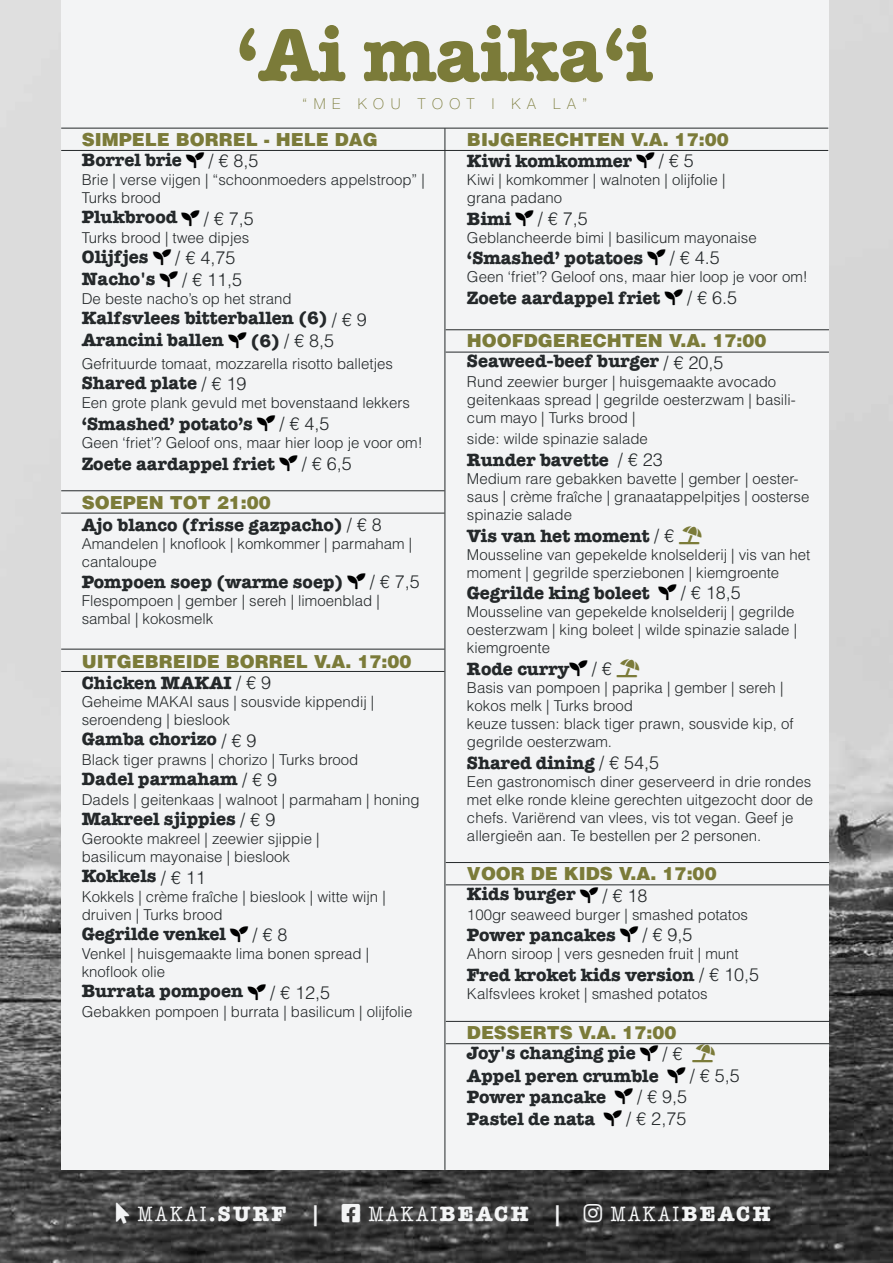
<style>
.page{position:relative;width:893px;height:1263px;background:#fff}
.page>*{position:absolute;margin:0;border:0;box-sizing:border-box;transform-origin:0 0}
.t1{font:700 75px "American Typewriter Std";color:#7b7b39}
.t2{font:700 21px "American Typewriter Std";letter-spacing:.11em;color:#f3f4f5}
.t3{font:condensed 21px "American Typewriter Std";letter-spacing:.11em;color:#f3f4f5}
.t4{font:700 18px/22px "American Typewriter Std";color:#24282a}
.t5{font:900 18px "Helvetica LT Std";color:#7b7b39}
.t6{font:300 18px "Helvetica LT Std";color:#24282a}
.t7{font:300 15px/18px "Helvetica LT Std";color:#24282a}
.t8{font:100 15px "Helvetica Neue LT Std";letter-spacing:.45em;color:#7b7b39}
.s1{color:#000}
.s2{font-family:"Helvetica LT Std";font-weight:300}
.s3{font-family:"American Typewriter Std";font-weight:700}
.s4{font-weight:400;font-stretch:condensed}
.s5{font-weight:700;font-stretch:normal}
</style>
<div class="page">
<img style="left:0;top:0;width:893px;height:1263px">
<div style="left:61px;top:1px;width:768px;height:1169px;background:#f3f4f5"></div>
<hr style="left:61px;top:128px;width:767px;height:1px;background:#24282a">
<hr style="left:61px;top:490px;width:383px;height:1px;background:#24282a">
<hr style="left:446px;top:862px;width:383px;height:1px;background:#24282a">
<hr style="left:61px;top:649px;width:383px;height:1px;background:#24282a">
<hr style="left:445px;top:128px;width:1px;height:1042px;background:#24282a">
<hr style="left:61px;top:150px;width:767px;height:1px;background:#24282a">
<hr style="left:61px;top:513px;width:383px;height:1px;background:#24282a">
<hr style="left:446px;top:884px;width:383px;height:1px;background:#24282a">
<hr style="left:61px;top:671px;width:383px;height:1px;background:#24282a">
<hr style="left:446px;top:329px;width:383px;height:1px;background:#24282a">
<hr style="left:446px;top:352px;width:383px;height:1px;background:#24282a">
<hr style="left:446px;top:1021px;width:383px;height:1px;background:#24282a">
<hr style="left:446px;top:1043px;width:383px;height:1px;background:#24282a">
<svg style="left:116px;top:1202px;width:14px;height:21px"></svg>
<svg style="left:342px;top:1203px;width:18px;height:19px"></svg>
<svg style="left:584px;top:1203px;width:18px;height:19px"></svg>
<svg style="left:692px;top:1044px;width:23px;height:1px"></svg>
<h1 class="t1" style="left:237px;top:11px;width:418px">‘Ai maika‘i</h1>
<p class="t8" style="left:303px;top:95px;width:286px">“ME KOU TOOT I KA LA”</p>
<p class="t5" style="left:82px;top:127px;width:297px">SIMPELE BORREL - HELE DAG</p>
<p class="t4" style="left:82px;top:149px;width:178px">Borrel brie <span class="s1">▲●■</span> <span class="s2">/ € 8,5</span></p>
<p class="t7" style="left:82px;top:171px;width:345px">Brie | verse vijgen | “schoonmoeders appelstroop” |<br>Turks brood</p>
<p class="t4" style="left:82px;top:206px;width:174px">Plukbrood <span class="s1">▲●■</span> <span class="s2">/ € 7,5</span></p>
<p class="t7" style="left:82px;top:228px;width:169px">Turks brood | twee dipjes</p>
<p class="t4" style="left:82px;top:246px;width:162px;line-height:21.6px">Olijfjes <span class="s1">▲●■</span> <span class="s2">/ € 4,75<br></span>Nacho's <span class="s1">▲●■</span> <span class="s2">/ € 11,5</span></p>
<p class="t7" style="left:82px;top:290px;width:211px">De beste nacho’s op het strand</p>
<p class="t4" style="left:82px;top:307px;width:287px;line-height:21.6px">Kalfsvlees bitterballen (6) <span class="s2">/ € 9<br></span>Arancini ballen <span class="s1">▲●■</span> (6) <span class="s2">/ € 8,5</span></p>
<p class="t7" style="left:82px;top:354px;width:313px">Gefrituurde tomaat, mozzarella risotto balletjes</p>
<p class="t4" style="left:82px;top:372px;width:166px">Shared plate <span class="s2">/ € 19</span></p>
<p class="t7" style="left:82px;top:394px;width:330px">Een grote plank gevuld met bovenstaand lekkers</p>
<p class="t4" style="left:82px;top:413px;width:249px">‘Smashed’ potato’s <span class="s1">▲●■</span> <span class="s2">/ € 4,5</span></p>
<p class="t7" style="left:82px;top:434px;width:342px">Geen ‘friet’? Geloof ons, maar hier loop je voor om!</p>
<p class="t4" style="left:82px;top:452px;width:272px">Zoete aardappel friet <span class="s1">▲●■</span> <span class="s2">/ € 6,5</span></p>
<p class="t5" style="left:82px;top:491px;width:190px">SOEPEN TOT 21:00</p>
<p class="t4" style="left:82px;top:514px;width:302px">Ajo blanco (frisse gazpacho) <span class="s2">/ € 8</span></p>
<p class="t7" style="left:82px;top:534px;width:332px">Amandelen | knoflook | komkommer | parmaham | cantaloupe</p>
<p class="t4" style="left:82px;top:571px;width:340px">Pompoen soep (warme soep) <span class="s1">▲●■</span> <span class="s2">/ € 7,5</span></p>
<p class="t7" style="left:82px;top:592px;width:300px">Flespompoen | gember | sereh | limoenblad | sambal | kokosmelk</p>
<p class="t5" style="left:82px;top:649px;width:331px">UITGEBREIDE BORREL V.A. 17:00</p>
<p class="t4" style="left:82px;top:672px;width:191px">Chicken MAKAI <span class="s2">/ € 9</span></p>
<p class="t7" style="left:82px;top:693px;width:294px">Geheime MAKAI saus | sousvide kippendij | seroendeng | bieslook</p>
<p class="t4" style="left:82px;top:728px;width:176px">Gamba chorizo <span class="s2">/ € 9</span></p>
<p class="t7" style="left:82px;top:750px;width:278px">Black tiger prawns | chorizo | Turks brood</p>
<p class="t4" style="left:82px;top:768px;width:197px">Dadel parmaham <span class="s2">/ € 9</span></p>
<p class="t7" style="left:82px;top:790px;width:339px">Dadels | geitenkaas | walnoot | parmaham | honing</p>
<p class="t4" style="left:82px;top:807px;width:195px">Makreel sjippies <span class="s2">/ € 9</span></p>
<p class="t7" style="left:82px;top:830px;width:239px">Gerookte makreel | zeewier sjippie | basilicum mayonaise | bieslook</p>
<p class="t4" style="left:82px;top:865px;width:126px">Kokkels <span class="s2">/ € 11</span></p>
<p class="t7" style="left:82px;top:887px;width:305px">Kokkels | crème fraîche | bieslook | witte wijn | druiven | Turks brood</p>
<p class="t4" style="left:82px;top:923px;width:207px">Gegrilde venkel <span class="s1">▲●■</span> <span class="s2">/ € 8</span></p>
<p class="t7" style="left:82px;top:945px;width:289px">Venkel | huisgemaakte lima bonen spread | knoflook olie</p>
<p class="t4" style="left:82px;top:980px;width:250px">Burrata pompoen <span class="s1">▲●■</span> <span class="s2">/ € 12,5</span></p>
<p class="t7" style="left:82px;top:1002px;width:332px">Gebakken pompoen | burrata | basilicum | olijfolie</p>
<p class="t5" style="left:467px;top:127px;width:263px">BIJGERECHTEN V.A. 17:00</p>
<p class="t4" style="left:467px;top:150px;width:228px">Kiwi komkommer <span class="s1">▲●■</span> <span class="s2">/ € 5</span></p>
<p class="t7" style="left:467px;top:171px;width:260px">Kiwi | komkommer | walnoten | olijfolie | grana padano</p>
<p class="t6" style="left:467px;top:207px;width:122px"><span class="s3">Bimi</span> <span class="s1">▲●■</span> / € 7,5</p>
<p class="t7" style="left:467px;top:228px;width:291px">Geblancheerde bimi | basilicum mayonaise</p>
<p class="t4" style="left:467px;top:247px;width:254px">‘Smashed’ potatoes <span class="s1">▲●■</span> <span class="s2">/ € 4.5</span></p>
<p class="t7" style="left:467px;top:268px;width:342px">Geen ‘friet’? Geloof ons, maar hier loop je voor om!</p>
<p class="t4" style="left:467px;top:287px;width:272px">Zoete aardappel friet <span class="s1">▲●■</span> <span class="s2">/ € 6.5</span></p>
<p class="t5" style="left:467px;top:329px;width:301px">HOOFDGERECHTEN V.A. 17:00</p>
<p class="t4" style="left:467px;top:350px;width:258px">Seaweed-beef burger <span class="s2">/ € 20,5</span></p>
<p class="t7" style="left:467px;top:372px;width:330px">Rund zeewier burger | huisgemaakte avocado geitenkaas spread | gegrilde oesterzwam | basili&shy;cum mayo | Turks brood |</p>
<p class="t7" style="left:467px;top:430px;width:182px">side: wilde spinazie salade</p>
<p class="t4" style="left:467px;top:449px;width:197px">Runder bavette <span class="s2">/ € 23</span></p>
<p class="t7" style="left:467px;top:470px;width:344px">Medium rare gebakken bavette | gember | oester&shy;saus | crème fraîche | granaatappelpitjes | oosterse spinazie salade</p>
<p class="t4" style="left:467px;top:524px;width:209px">Vis van het moment <span class="s2">/ €</span></p>
<p class="t7" style="left:467px;top:545px;width:345px">Mousseline van gepekelde knolselderij | vis van het moment | gegrilde sperziebonen | kiemgroente</p>
<p class="t4" style="left:467px;top:582px;width:275px">Gegrilde king boleet <span class="s1">▲●■</span> <span class="s2">/ € 18,5</span></p>
<p class="t7" style="left:467px;top:603px;width:332px">Mousseline van gepekelde knolselderij | gegrilde oesterzwam | king boleet | wilde spinazie salade | kiemgroente</p>
<p class="t4" style="left:467px;top:658px;width:146px">Rode curry<span class="s1">▲●■</span> <span class="s2">/ €</span></p>
<p class="t7" style="left:467px;top:678px;width:328px">Basis van pompoen | paprika | gember | sereh | kokos melk | Turks brood<br>keuze tussen: black tiger prawn, sousvide kip, of gegrilde oesterzwam.</p>
<p class="t4" style="left:467px;top:751px;width:194px">Shared dining <span class="s2">/ € 54,5</span></p>
<p class="t7" style="left:467px;top:772px;width:348px">Een gastronomisch diner geserveerd in drie rondes met elke ronde kleine gerechten uitgezocht door de chefs. Variërend van vlees, vis tot vegan. Geef je allergieën aan. Te bestellen per 2 personen.</p>
<p class="t5" style="left:467px;top:862px;width:251px">VOOR DE KIDS V.A. 17:00</p>
<p class="t4" style="left:467px;top:883px;width:182px">Kids burger <span class="s1">▲●■</span> <span class="s2">/ € 18</span></p>
<p class="t7" style="left:467px;top:905px;width:282px">100gr seaweed burger | smashed potatos</p>
<p class="t4" style="left:467px;top:924px;width:227px">Power pancakes <span class="s1">▲●■</span> <span class="s2">/ € 9,5</span></p>
<p class="t7" style="left:467px;top:945px;width:273px">Ahorn siroop | vers gesneden fruit | munt</p>
<p class="t4" style="left:467px;top:964px;width:294px">Fred kroket kids version <span class="s2">/ € 10,5</span></p>
<p class="t7" style="left:467px;top:984px;width:242px">Kalfsvlees kroket | smashed potatos</p>
<p class="t5" style="left:467px;top:1020px;width:211px">DESSERTS V.A. 17:00</p>
<p class="t4" style="left:467px;top:1041px;width:274px">Joy's changing pie <span class="s1">▲●■</span> <span class="s2">/ €<br></span>Appel peren crumble <span class="s1">▲●■</span> <span class="s2">/ € 5,5<br></span>Power pancake <span class="s1">▲●■</span> <span class="s2">/ € 9,5<br></span>Pastel de nata <span class="s1">▲●■</span> <span class="s2">/ € 2,75</span></p>
<h2 class="t2" style="left:137px;top:1201px;width:186px"><span class="s4">MAKAI</span>.SURF |</h2>
<h2 class="t2" style="left:368px;top:1201px;width:197px"><span class="s4">MAKAI</span>BEACH |</h2>
<h2 class="t3" style="left:610px;top:1202px;width:162px">MAKAI<span class="s5">BEACH</span></h2>
</div>
